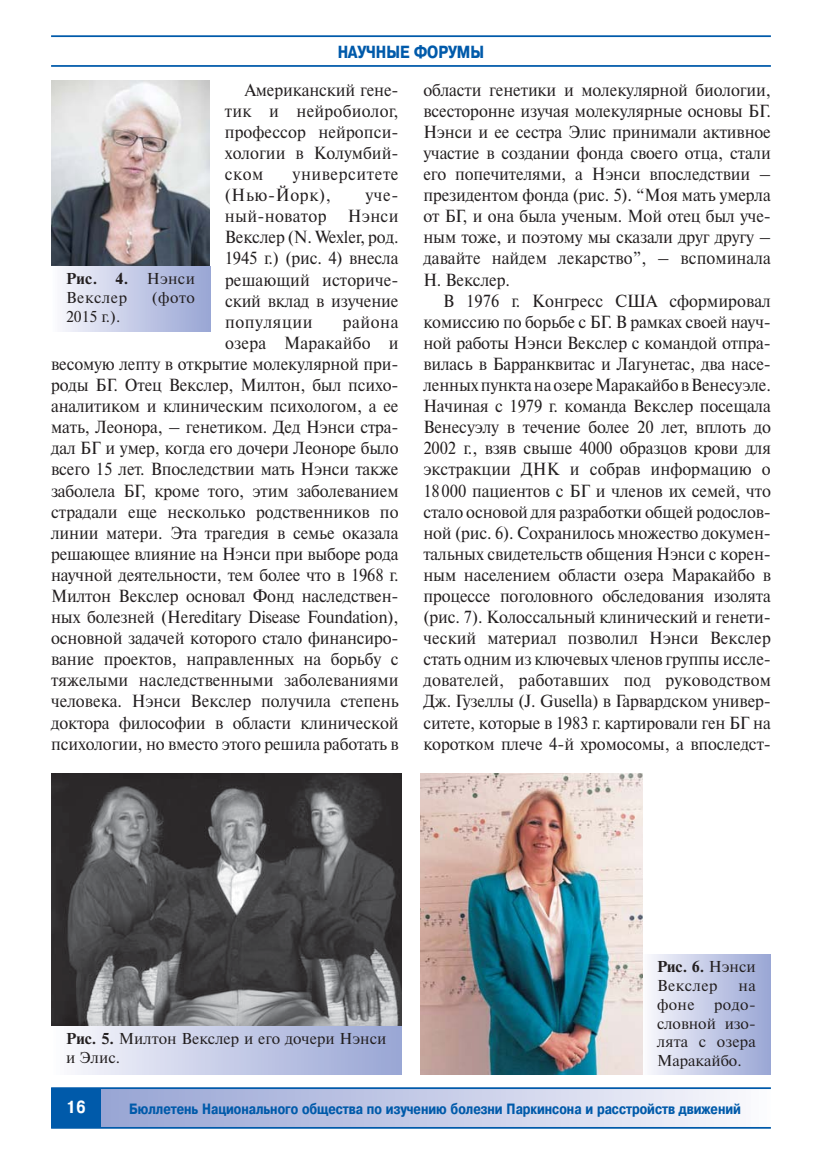
<style>
.page{position:relative;width:822px;height:1169px;background:#fff}
.page>*{position:absolute;margin:0;border:0;box-sizing:border-box;transform-origin:0 0}
.t1{font:17.5px/21.2px "Newton C";letter-spacing:-.01em;color:#231f20;text-align:justify;scale:.95 1}
.t2{font:17.5px/21px "Newton C";letter-spacing:.03em;color:#231f20;scale:.95 1}
.t3{font:700 17.5px "Pragmatica Cond C";color:#005aaa}
.t4{font:700 17.5px "Pragmatica Cond C";color:#fff}
.t5{font:15.75px/18.9px "Newton C";color:#231f20}
.t6{font:15.75px/18.9px "Newton C";letter-spacing:.03em;color:#231f20}
.t7{font:700 14.88px "Pragmatica Cond C";color:#005aaa}
.s1{font-weight:700}
</style>
<div class="page">
<div style="left:101px;top:1088px;width:669px;height:40px;background:linear-gradient(to right,#96a3d3,#f9f8fd)"></div>
<div style="left:51px;top:1088px;width:50px;height:40px;background:#005aaa"></div>
<hr style="left:51px;top:1087px;width:719px;height:2px;background:#005aaa">
<hr style="left:51px;top:1127px;width:719px;height:1px;background:#005aaa">
<hr style="left:51px;top:35px;width:719px;height:2px;background:#005aaa">
<hr style="left:51px;top:65px;width:719px;height:2px;background:#005aaa">
<img style="left:51px;top:774px;width:350px;height:252px">
<img style="left:51px;top:81px;width:159px;height:186px">
<div style="left:641px;top:954px;width:129px;height:120px;background:linear-gradient(to right,#fbfafd,#98a5d4)"></div>
<img style="left:421px;top:774px;width:221px;height:300px">
<div style="left:51px;top:1026px;width:350px;height:48px;background:linear-gradient(to right,#faf9fd,#98a5d4)"></div>
<div style="left:51px;top:267px;width:159px;height:64px;background:linear-gradient(to right,#faf9fd,#98a4d4)"></div>
<p class="t3" style="left:337px;top:45px;width:148px">НАУЧНЫЕ ФОРУМЫ</p>
<p class="t1" style="left:225px;top:81px;width:184px;text-indent:20px">Американский гене&shy;тик и нейробиолог, профессор нейропси&shy;хологии в Колум бий&shy;ском</p>
<p class="t1" style="left:423px;top:81px;width:367px">области генетики и молекулярной биологии, всесторонне изучая молекулярные основы БГ.<br>Нэнси и ее сестра Элис принимали активное участие в создании фонда своего отца, стали его попечителями, а Нэнси впоследствии – президентом фонда (рис. 5). “Моя мать умерла от БГ, и она была ученым. Мой отец был уче&shy;ным тоже, и поэтому мы сказали друг другу – давайте найдем лекарст во”, – вспоминала Н. Векслер.</p>
<p class="t1" style="left:423px;top:292px;width:367px;text-indent:20px">В 1976 г. Конгресс США сформировал комиссию по борьбе с БГ. В рамках своей науч&shy;ной работы Нэнси Векслер с командой отпра&shy;вилась в Барранквитас и Лагунетас, два насе&shy;ленных пункта на озере Маракайбо в Венесуэле.<br>Начиная с 1979 г. команда Векслер посещала Венесуэлу в течение более 20 лет, вплоть до 2002 г., взяв свыше 4000 образцов крови для экстракции ДНК и собрав информацию о 18 000 пациентов с БГ и членов их семей, что стало основой для разработки общей родослов&shy;ной (рис. 6). Сохранилось множество докумен&shy;тальных свидетельств общения Нэнси с корен&shy;ным населением области озера Маракайбо в процессе поголовного обследования изолята (рис. 7). Колоссальный клинический и генети&shy;ческий материал позволил Нэнси Векслер стать одним из ключевых членов группы иссле&shy;дователей, работавших под руководством Дж. Гузеллы (J. Gusella) в Гарвардском универ&shy;ситете, которые в 1983 г. картировали ген БГ на коротком плече 4-й хромосомы, а впоследст-</p>
<p class="t2" style="left:225px;top:165px;width:184px;text-indent:68px">университете (Нью-Йорк),</p>
<p class="t1" style="left:225px;top:186px;width:184px;text-indent:140px">уче&shy;ный-новатор Нэнси Векслер (N. Wexler, род.<br>1945 г.) (рис. 4) внесла решающий историче&shy;ский вклад в изучение популяции</p>
<p class="t5" style="left:66px;top:271px;width:130px"><span class="s1">Рис. 4.</span> Нэнси<br>Векс лер</p>
<p class="t5" style="left:152px;top:290px;width:45px">(фото</p>
<p class="t5" style="left:66px;top:309px;width:56px">2015 г.).</p>
<p class="t1" style="left:51px;top:313px;width:367px;text-align:right">района<br>озера Маракайбо и<br>весомую лепту в открытие молекулярной при&shy;роды БГ. Отец Векслер, Милтон, был психо&shy;аналитиком и клиническим психологом, а ее мать, Леонора, – генетиком. Дед Нэнси стра&shy;дал БГ и умер, когда его дочери Леоноре было всего 15 лет. Впоследствии мать Нэнси также заболела БГ, кроме того, этим заболеванием страдали еще несколько родственников по линии матери. Эта трагедия в семье оказала решающее влияние на Нэнси при выборе рода научной деятельности, тем более что в 1968 г.<br>Милтон Векслер основал Фонд наследствен&shy;ных болезней (Hereditary Disease Foundation), основной задачей которого стало финансиро&shy;вание проектов, направленных на борьбу с тяжелыми наследственными заболеваниями человека. Нэнси Векслер получила степень доктора философии в области клинической психологии, но вместо этого решила работать в</p>
<p class="t5" style="left:66px;top:1031px;width:321px"><span class="s1">Рис. 5.</span> Милтон Векслер и его дочери Нэнси и Элис.</p>
<p class="t6" style="left:657px;top:958px;width:100px"><span class="s1">Рис. 6.</span> Нэнси<br>Векслер</p>
<p class="t5" style="left:657px;top:977px;width:100px;text-align:justify;text-indent:81px">на фоне родо&shy;словной изо&shy;лята с озера Маракайбо.</p>
<p class="t4" style="left:66px;top:1100px;width:21px">16</p>
<p class="t7" style="left:129px;top:1103px;width:613px">Бюллетень Национального общества по изучению болезни Паркинсона и расстройств движений</p>
</div>
